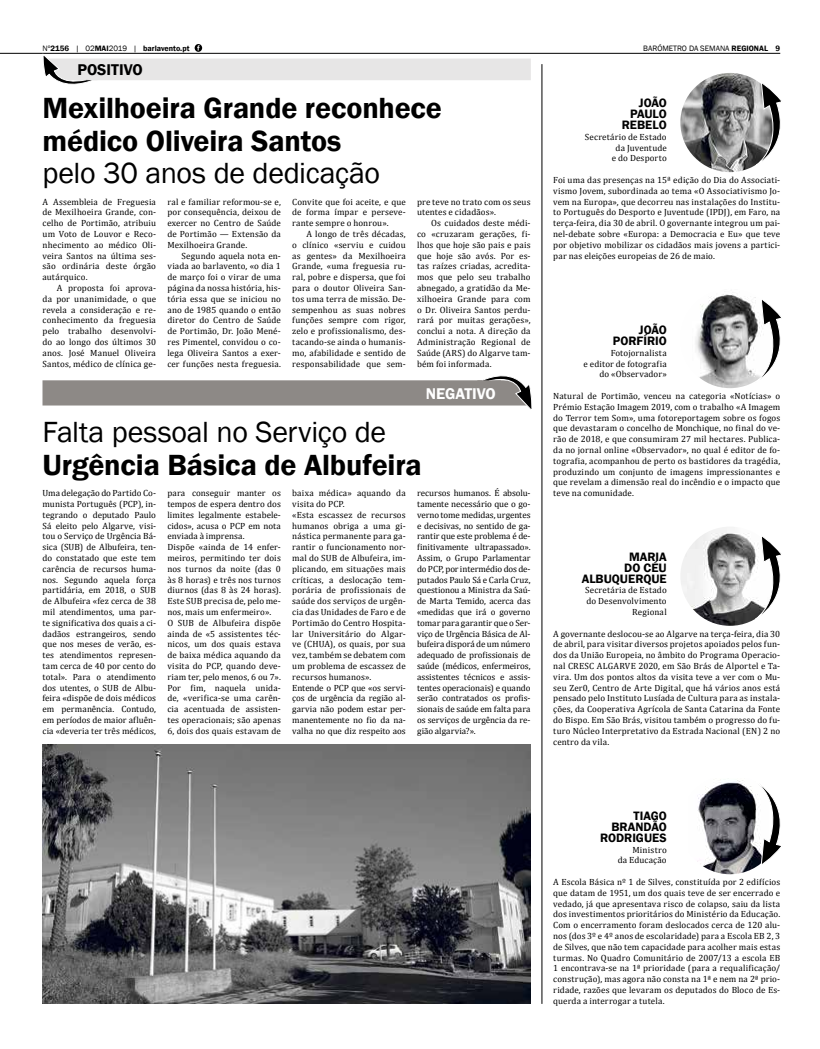
<style>
.page{position:relative;width:820px;height:1049px;background:#fff}
.page>*{position:absolute;margin:0;border:0;box-sizing:border-box;transform-origin:0 0}
.t1{font:600 30px/32.4px "Franklin Gothic";letter-spacing:-.005em;color:#000}
.t2{font:30px "Franklin Gothic";letter-spacing:-.015em;color:#000}
.t3{font:600 16px "Franklin Gothic";color:#fff}
.t4{font:600 16px "Franklin Gothic";color:#000}
.t5{font:600 12.5px/10.8px "Franklin Gothic";color:#000;text-align:right}
.t6{font:9px/10.8px "Cambria";letter-spacing:.01em;color:#000;text-align:justify}
.t7{font:600 8px "Franklin Gothic";color:#000}
.t8{font:8px "Franklin Gothic";color:#000}
.s1{font-weight:400}
.s2{font-weight:600}
</style>
<div class="page">
<hr style="left:0;top:53px;width:780px;height:1px;background:#000">
<hr style="left:541px;top:64px;width:1px;height:940px;background:#000">
<svg style="left:42px;top:375px;width:490px;height:35px"></svg>
<hr style="left:477px;top:380px;width:23px;height:2px;background:#8d8986">
<svg style="left:42px;top:45px;width:488px;height:40px"></svg>
<img style="left:43px;top:745px;width:487px;height:259px">
<img style="left:680px;top:73px;width:99px;height:99px;border-radius:50px">
<svg style="left:754px;top:83px;width:28px;height:83px"></svg>
<img style="left:680px;top:289px;width:99px;height:99px;border-radius:50px">
<svg style="left:754px;top:299px;width:28px;height:83px"></svg>
<img style="left:680px;top:527px;width:99px;height:99px;border-radius:50px">
<svg style="left:754px;top:536px;width:27px;height:84px"></svg>
<img style="left:697px;top:780px;width:57px;height:94px">
<svg style="left:754px;top:786px;width:27px;height:82px"></svg>
<p class="t7" style="left:43px;top:43px;width:148px"><span class="s1">Nº</span>2156 <span class="s1">| 02</span>MAI<span class="s1">2019 |</span> barlavento.pt</p>
<p class="t8" style="left:643px;top:43px;width:138px">BARÓMETRO DA SEMANA <span class="s2">REGIONAL 9</span></p>
<h2 class="t4" style="left:77px;top:60px;width:67px">POSITIVO</h2>
<h1 class="t1" style="left:43px;top:92px;width:401px">Mexilhoeira Grande reconhece médico Oliveira Santos</h1>
<h1 class="t2" style="left:43px;top:154px;width:339px">pelo 30 anos de dedicação</h1>
<p class="t6" style="left:43px;top:196px;width:115px">A Assembleia de Freguesia de Mexilhoeira Grande, con&shy;celho de Portimão, atribuiu um Voto de Louvor e Reco&shy;nhecimento ao médico Oli&shy;veira Santos na última ses&shy;são ordinária deste órgão autárquico.</p>
<p class="t6" style="left:43px;top:282px;width:115px;text-indent:14px">A proposta foi aprova&shy;da por unanimidade, o que revela a consideração e re&shy;conhecimento da freguesia pelo trabalho desenvolvi&shy;do ao longo dos últimos 30 anos. José Manuel Oliveira Santos, médico de clínica ge-</p>
<p class="t6" style="left:167px;top:196px;width:115px">ral e familiar reformou-se e, por consequência, deixou de exercer no Centro de Saúde de Portimão — Extensão da Mexilhoeira Grande.</p>
<p class="t6" style="left:167px;top:250px;width:115px;text-indent:14px">Segundo aquela nota en&shy;viada ao barlavento, «o dia 1 de março foi o virar de uma página da nossa história, his&shy;tória essa que se iniciou no ano de 1985 quando o então diretor do Centro de Saúde de Portimão, Dr. João Mené&shy;res Pimentel, convidou o co&shy;lega Oliveira Santos a exer&shy;cer funções nesta freguesia.</p>
<p class="t6" style="left:292px;top:196px;width:115px">Convite que foi aceite, e que de forma ímpar e perseve&shy;rante sempre o honrou».</p>
<p class="t6" style="left:292px;top:228px;width:115px;text-indent:14px">A longo de três décadas, o clínico «serviu e cuidou as gentes» da Mexilhoeira Grande, «uma freguesia ru&shy;ral, pobre e dispersa, que foi para o doutor Oliveira San&shy;tos uma terra de missão. De&shy;sempenhou as suas nobres funções sempre com rigor, zelo e profissionalismo, des&shy;tacando-se ainda o humanis&shy;mo, afabilidade e sentido de responsabilidade que sem-</p>
<p class="t6" style="left:417px;top:196px;width:115px">pre teve no trato com os seus utentes e cidadãos».</p>
<p class="t6" style="left:417px;top:218px;width:115px;text-indent:14px">Os cuidados deste médi&shy;co «cruzaram gerações, fi&shy;lhos que hoje são pais e pais que hoje são avós. Por es&shy;tas raízes criadas, acredita&shy;mos que pelo seu trabalho abnegado, a gratidão da Me&shy;xilhoeira Grande para com o Dr. Oliveira Santos perdu&shy;rará por muitas gerações», conclui a nota. A direção da Administração Regional de Saúde (ARS) do Algarve tam&shy;bém foi informada.</p>
<h2 class="t3" style="left:425px;top:384px;width:72px">NEGATIVO</h2>
<h1 class="t2" style="left:43px;top:414px;width:345px">Falta pessoal no Serviço de</h1>
<h1 class="t1" style="left:43px;top:449px;width:380px">Urgência Básica de Albufeira</h1>
<p class="t6" style="left:43px;top:488px;width:115px">Uma delegação do Partido Co&shy;munista Português (PCP), in&shy;tegrando o deputado Paulo Sá eleito pelo Algarve, visi&shy;tou o Serviço de Urgência Bá&shy;sica (SUB) de Albufeira, ten&shy;do constatado que este tem carência de recursos huma&shy;nos. Segundo aquela força partidária, em 2018, o SUB de Albufeira «fez cerca de 38 mil atendimentos, uma par&shy;te significativa dos quais a ci&shy;dadãos estrangeiros, sendo que nos meses de verão, es&shy;tes atendimentos represen&shy;tam cerca de 40 por cento do total». Para o atendimento dos utentes, o SUB de Albu&shy;feira «dispõe de dois médicos em permanência. Contudo, em períodos de maior afluên&shy;cia «deveria ter três médicos,</p>
<p class="t6" style="left:167px;top:488px;width:115px;text-align:left">para conseguir manter os tempos de espera dentro dos limites legalmente estabele&shy;cidos», acusa o PCP em nota enviada à imprensa.<br>Dispõe «ainda de 14 enfer&shy;meiros, permitindo ter dois nos turnos da noite (das 0 às 8 horas) e três nos turnos diurnos (das 8 às 24 horas).<br>Este SUB precisa de, pelo me&shy;nos, mais um enfermeiro».<br>O SUB de Albufeira dispõe ainda de «5 assistentes téc&shy;nicos, um dos quais estava de baixa médica aquando da visita do PCP, quando deve&shy;riam ter, pelo menos, 6 ou 7».<br>Por fim, naquela unida&shy;de, «verifica-se uma carên&shy;cia acentuada de assisten&shy;tes operacionais; são apenas<br>6, dois dos quais estavam de</p>
<p class="t6" style="left:292px;top:488px;width:115px;text-align:left">baixa médica» aquando da visita do PCP.<br>«Esta escassez de recursos humanos obriga a uma gi&shy;nástica permanente para ga&shy;rantir o funcionamento nor&shy;mal do SUB de Albufeira, im&shy;plicando, em situações mais críticas, a deslocação tem&shy;porária de profissionais de saúde dos serviços de urgên&shy;cia das Unidades de Faro e de<br>Portimão do Centro Hospita&shy;lar Universitário do Algar&shy;ve (CHUA), os quais, por sua vez, também se debatem com um problema de escassez de recursos humanos».<br>Entende o PCP que «os servi&shy;ços de urgência da região al&shy;garvia não podem estar per&shy;manentemente no fio da na&shy;valha no que diz respeito aos</p>
<p class="t6" style="left:417px;top:488px;width:115px">recursos humanos. É absolu&shy;tamente necessário que o go&shy;verno tome medidas, urgentes e decisivas, no sentido de ga&shy;rantir que este problema é de&shy;finitivamente ultrapassado».<br>Assim, o Grupo Parlamentar do PCP, por intermédio dos de&shy;putados Paulo Sá e Carla Cruz, questionou a Ministra da Saú&shy;de Marta Temido, acerca das «medidas que irá o governo tomar para garantir que o Ser&shy;viço de Urgência Básica de Al&shy;bufeira disporá de um número adequado de profissionais de saúde (médicos, enfermeiros, assistentes técnicos e assis&shy;tentes operacionais) e quando serão contratados os profis&shy;sionais de saúde em falta para os serviços de urgência da re&shy;gião algarvia?».</p>
<h3 class="t5" style="left:621px;top:98px;width:46px">JOÃO<br>PAULO<br>REBELO</h3>
<p class="t6" style="left:584px;top:131px;width:83px;text-align:right">Secretário de Estado da Juventude<br>e do Desporto</p>
<p class="t6" style="left:553px;top:174px;width:228px">Foi uma das presenças na 15ª edição do Dia do Associati&shy;vismo Jovem, subordinada ao tema «O Associativismo Jo&shy;vem na Europa», que decorreu nas instalações do Institu&shy;to Português do Desporto e Juventude (IPDJ), em Faro, na terça-feira, dia 30 de abril. O governante integrou um pai&shy;nel-debate sobre «Europa: a Democracia e Eu» que teve por objetivo mobilizar os cidadãos mais jovens a partici&shy;par nas eleições europeias de 26 de maio.</p>
<h3 class="t5" style="left:612px;top:325px;width:55px">JOÃO<br>PORFÍRIO</h3>
<p class="t6" style="left:583px;top:347px;width:85px;text-align:right">Fotojornalista<br>e editor de fotografia do «Observador»</p>
<p class="t6" style="left:553px;top:390px;width:228px">Natural de Portimão, venceu na categoria «Notícias» o Prémio Estação Imagem 2019, com o trabalho «A Imagem do Terror tem Som», uma fotoreportagem sobre os fogos que devastaram o concelho de Monchique, no final do ve&shy;rão de 2018, e que consumiram 27 mil hectares. Publica&shy;da no jornal online «Observador», no qual é editor de fo&shy;tografia, acompanhou de perto os bastidores da tragédia, produzindo um conjunto de imagens impressionantes e que revelam a dimensão real do incêndio e o impacto que teve na comunidade.</p>
<h3 class="t5" style="left:581px;top:552px;width:86px">MARIA<br>DO CÉU<br>ALBUQUERQUE</h3>
<p class="t6" style="left:585px;top:585px;width:83px;text-align:right">Secretária de Estado do Desenvolvimento<br>Regional</p>
<p class="t6" style="left:553px;top:628px;width:228px">A governante deslocou-se ao Algarve na terça-feira, dia 30 de abril, para visitar diversos projetos apoiados pelos fun&shy;dos da União Europeia, no âmbito do Programa Operacio&shy;nal CRESC ALGARVE 2020, em São Brás de Alportel e Ta&shy;vira. Um dos pontos altos da visita teve a ver com o Mu&shy;seu Zer0, Centro de Arte Digital, que há vários anos está pensado pelo Instituto Lusíada de Cultura para as instala&shy;ções, da Cooperativa Agrícola de Santa Catarina da Fonte do Bispo. Em São Brás, visitou também o progresso do fu&shy;turo Núcleo Interpretativo da Estrada Nacional (EN) 2 no centro da vila.</p>
<h3 class="t5" style="left:600px;top:811px;width:68px">TIAGO<br>BRANDÃO<br>RODRIGUES</h3>
<p class="t6" style="left:617px;top:844px;width:50px;text-align:right">Ministro<br>da Educação</p>
<p class="t6" style="left:553px;top:876px;width:228px">A Escola Básica nº 1 de Silves, constituída por 2 edifícios que datam de 1951, um dos quais teve de ser encerrado e vedado, já que apresentava risco de colapso, saiu da lista dos investimentos prioritários do Ministério da Educação.<br>Com o encerramento foram deslocados cerca de 120 alu&shy;nos (dos 3º e 4º anos de escolaridade) para a Escola EB 2, 3 de Silves, que não tem capacidade para acolher mais estas turmas. No Quadro Comunitário de 2007/13 a escola EB 1 encontrava-se na 1ª prioridade (para a requalificação/ construção), mas agora não consta na 1ª e nem na 2ª prio&shy;ridade, razões que levaram os deputados do Bloco de Es&shy;querda a interrogar a tutela.</p>
</div>
